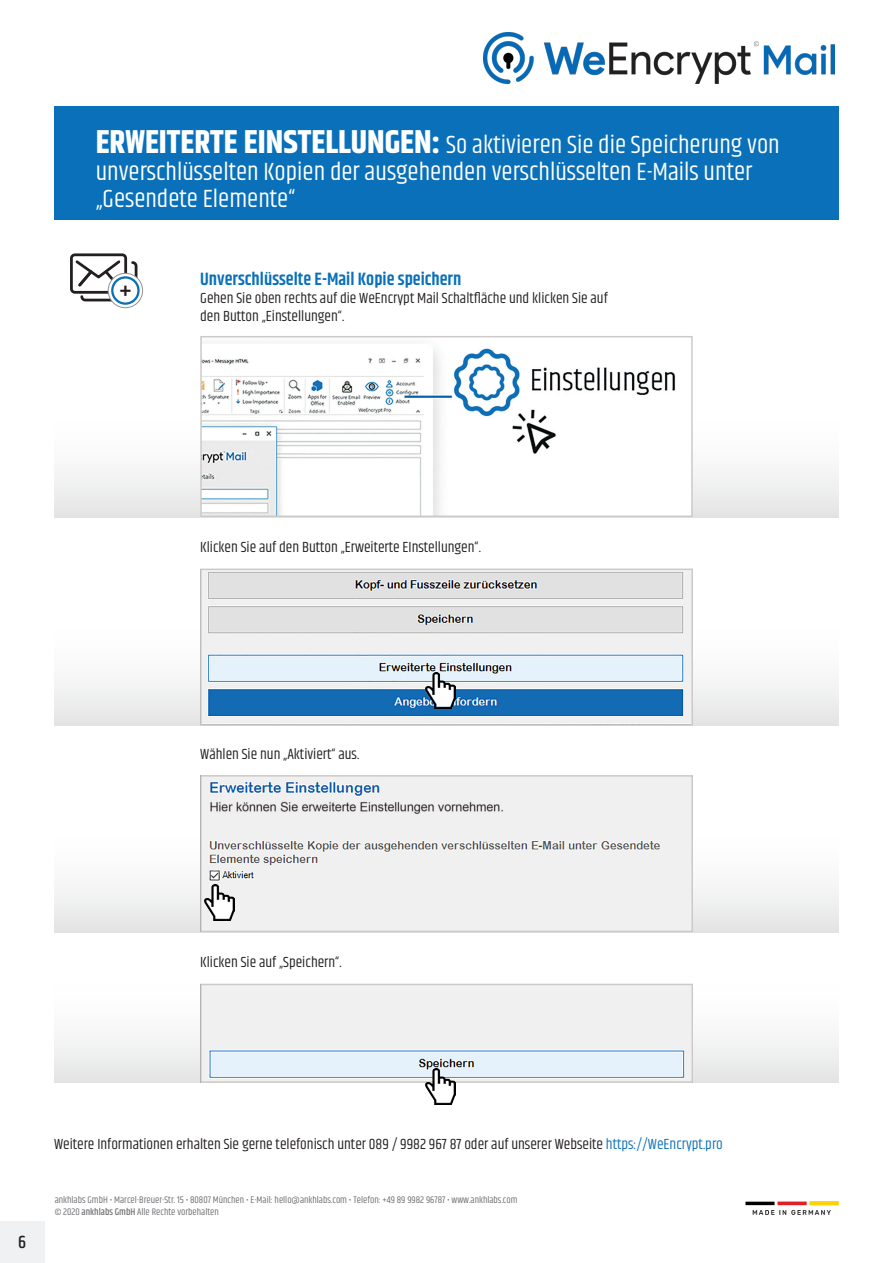
<style>
.page{position:relative;width:893px;height:1263px;background:#fff}
.page>*{position:absolute;margin:0;border:0;box-sizing:border-box;transform-origin:0 0}
.t1{font:25.5px/27px "Khand";color:#fff}
.t2{font:500 20.1px "Poppins";color:#231f20}
.t3{font:600 18px "Khand";color:#0970b9}
.t4{font:500 18px "Khand";color:#231f20}
.t5{font:15px/18px "Khand";color:#231f20}
.t6{font:9.75px "Khand";color:#6c6d70}
.s1{font-weight:700;font-size:33px}
.s2{color:#0f71b8}
.s3{font-weight:500}
</style>
<div class="page">
<div style="left:55px;top:942px;width:784px;height:141px;background:linear-gradient(to bottom,#fff,#eaeaeb)"></div>
<img style="left:203px;top:987px;width:487px;height:93px">
<div style="left:200px;top:984px;width:493px;height:99px;border:2px solid #cdc9c8"></div>
<div style="left:55px;top:585px;width:784px;height:141px;background:linear-gradient(to bottom,#fff,#eaeaeb)"></div>
<div style="left:55px;top:791px;width:784px;height:141px;background:linear-gradient(to bottom,#fff,#eaeaeb)"></div>
<div style="left:70px;top:253px;width:57px;height:41px;border:3px solid #231f20;border-radius:3px"></div>
<svg style="left:73px;top:258px;width:66px;height:45px"></svg>
<svg style="left:108px;top:273px;width:35px;height:35px"></svg>
<div style="left:108px;top:273px;width:35px;height:35px;border:1px solid #8f9194;border-radius:50%"></div>
<svg style="left:112px;top:277px;width:26px;height:27px"></svg>
<div style="left:111px;top:276px;width:29px;height:29px;border:2px solid #0b70b8;border-radius:50%"></div>
<div style="left:54px;top:106px;width:785px;height:114px;background:#0970b9"></div>
<img style="left:484px;top:33px;width:351px;height:51px">
<img style="left:745px;top:1201px;width:94px;height:13px">
<div style="left:0;top:1222px;width:44px;height:41px;background:#f0f1f2"></div>
<div style="left:55px;top:376px;width:784px;height:141px;background:linear-gradient(to bottom,#fff,#eaeaeb)"></div>
<img style="left:203px;top:342px;width:487px;height:172px">
<div style="left:200px;top:336px;width:493px;height:181px;border:2px solid #cdc9c8"></div>
<img style="left:203px;top:572px;width:487px;height:151px">
<div style="left:200px;top:569px;width:493px;height:157px;border:2px solid #cdc9c8"></div>
<img style="left:203px;top:778px;width:487px;height:151px">
<div style="left:200px;top:775px;width:493px;height:157px;border:2px solid #cdc9c8"></div>
<img style="left:425px;top:1069px;width:30px;height:36px">
<img style="left:425px;top:672px;width:30px;height:36px">
<img style="left:205px;top:884px;width:30px;height:36px">
<p class="t1" style="left:96px;top:132px;width:686px"><span class="s1">ERWEITERTE EINSTELLUNGEN:</span> So aktivieren Sie die Speicherung von unverschlüsselten Kopien der ausgehenden verschlüsselten E-Mails unter „Gesendete Elemente“</p>
<p class="t2" style="left:120px;top:280px;width:13px">+</p>
<p class="t3" style="left:200px;top:266px;width:263px">Unverschlüsselte E-Mail Kopie speichern</p>
<p class="t5" style="left:200px;top:289px;width:409px">Gehen Sie oben rechts auf die WeEncrypt Mail Schaltfläche und klicken Sie auf den Button „Einstellungen“.</p>
<p class="t5" style="left:200px;top:539px;width:282px">Klicken Sie auf den Button „Erweiterte EInstellungen“.</p>
<p class="t5" style="left:200px;top:745px;width:161px">Wählen Sie nun „Aktiviert“ aus.</p>
<p class="t5" style="left:200px;top:954px;width:143px">Klicken Sie auf „Speichern“.</p>
<p class="t4" style="left:18px;top:1230px;width:9px">6</p>
<p class="t5" style="left:54px;top:1136px;width:670px">Weitere Informationen erhalten Sie gerne telefonisch unter 089 / 9982 967 87 oder auf unserer Webseite <span class="s2">https://WeEncrypt.pro</span></p>
<p class="t6" style="left:55px;top:1194px;width:464px">ankhlabs GmbH • Marcel-Breuer-Str. 15 • 80807 München • E-Mail: hello@ankhlabs.com • Telefon: +49 89 9982 96787 • www.ankhlabs.com</p>
<p class="t6" style="left:55px;top:1205px;width:166px">© 2020 <span class="s3">ankhlabs GmbH</span> Alle Rechte vorbehalten</p>
</div>
